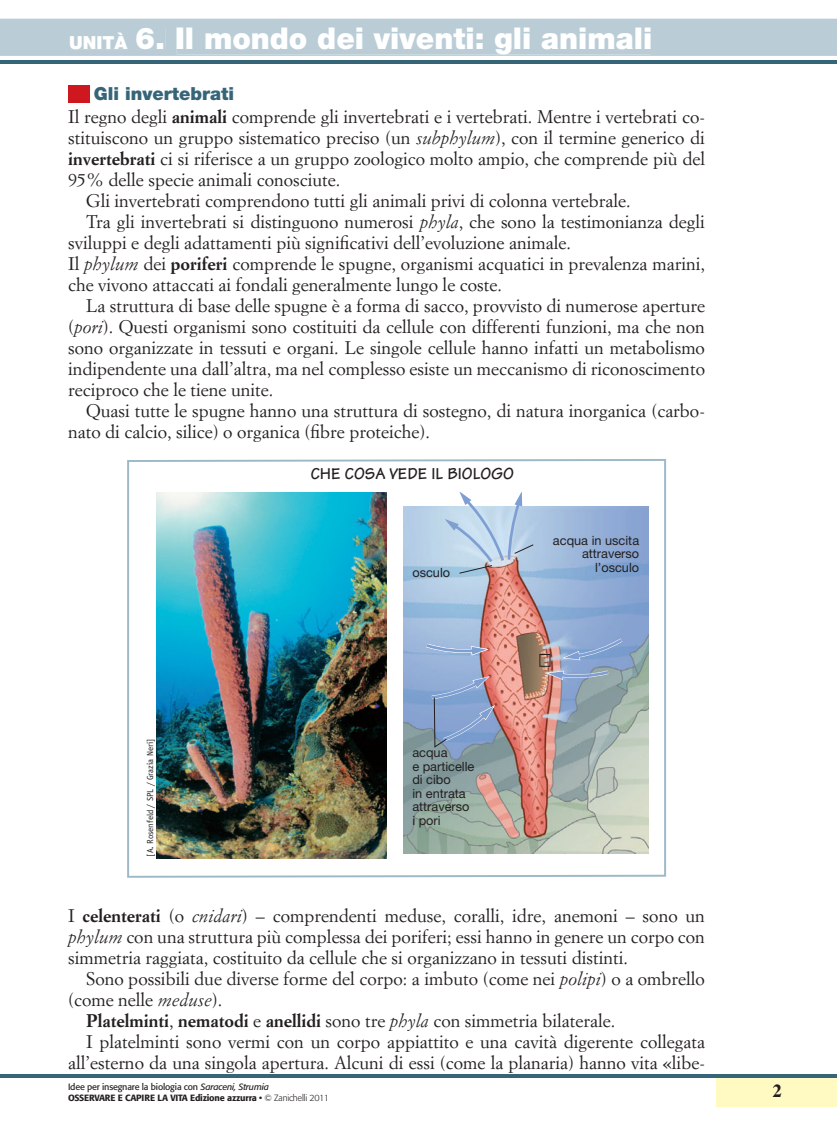
<style>
.page{position:relative;width:837px;height:1130px;background:#fff}
.page>*{position:absolute;margin:0;border:0;box-sizing:border-box;transform-origin:0 0}
.t1{font:900 30px "Helvetica Neue";color:#fff}
.t2{font:18px/21px "Simoncini Garamond";color:#231f20;text-align:justify}
.t3{font:900 18px "Helvetica Neue";color:#376578}
.t4{font:700 18px "Times Ten";color:#231f20}
.t5{font:700 16.95px "Tekton";color:#231f20}
.t6{font:12.75px/13.5px "Helvetica Neue";color:#231f20;text-align:right}
.t7{font:500 9px/10.5px "Formata";letter-spacing:-.02em;color:#231f20}
.t8{font:9px "Officina Sans";color:#231f20}
.s1{font-size:18px}
.s2{font-weight:700}
.s3{font-style:italic}
.s4{font-weight:400}
.s5{font-weight:400;font-style:italic}
.s6{font-weight:300}
</style>
<div class="page">
<div style="left:716px;top:1074px;width:121px;height:32px;background:#fffac2"></div>
<hr style="left:0;top:60px;width:837px;height:3px;background:#376578">
<hr style="left:0;top:1074px;width:837px;height:3px;background:#376578">
<div style="left:0;top:19px;width:837px;height:37px;background:#bacdd7"></div>
<div style="left:70px;top:32px;width:58px;height:17px;background:#bacdd7"></div>
<div style="left:136px;top:28px;width:29px;height:21px;background:#bacdd7"></div>
<div style="left:177px;top:27px;width:474px;height:27px;background:#bacdd7"></div>
<div style="left:68px;top:85px;width:21px;height:17px;background:#ce171e"></div>
<svg style="left:127px;top:459px;width:539px;height:418px"></svg>
<img style="left:156px;top:492px;width:231px;height:366px">
<img style="left:403px;top:507px;width:245px;height:347px">
<svg style="left:422px;top:641px;width:69px;height:15px"></svg>
<svg style="left:560px;top:635px;width:66px;height:26px;background:#8ca8d4"></svg>
<svg style="left:544px;top:668px;width:68px;height:12px"></svg>
<div style="left:539px;top:654px;width:11px;height:12px;border:1px solid #231f20"></div>
<svg style="left:445px;top:492px;width:89px;height:82px"></svg>
<svg style="left:428px;top:675px;width:69px;height:73px;background:#8b9ec3"></svg>
<h1 class="t1" style="left:69px;top:27px;width:585px"><span class="s1">UNITÀ</span> 6. Il mondo dei viventi: gli animali</h1>
<p class="t3" style="left:94px;top:87px;width:142px">Gli invertebrati</p>
<p class="t2" style="left:68px;top:108px;width:638px">Il regno degli <span class="s2">animali</span> comprende gli invertebrati e i vertebrati. Mentre i vertebrati co-</p>
<p class="t2" style="left:68px;top:129px;width:638px">stituiscono un gruppo sistematico preciso (un <span class="s3">subphylum</span>), con il termine generico di</p>
<p class="t2" style="left:68px;top:150px;width:638px"><span class="s2">invertebrati</span> ci si riferisce a un gruppo zoologico molto ampio, che comprende più del</p>
<p class="t2" style="left:68px;top:171px;width:274px">95% delle specie animali conosciute.</p>
<p class="t2" style="left:86px;top:192px;width:546px">Gli invertebrati comprendono tutti gli animali privi di colonna vertebrale.</p>
<p class="t2" style="left:86px;top:213px;width:620px">Tra gli invertebrati si distinguono numerosi <span class="s3">phyla</span>, che sono la testimonianza degli</p>
<p class="t2" style="left:68px;top:234px;width:504px">sviluppi e degli adattamenti più significativi dell’evoluzione animale.</p>
<p class="t2" style="left:68px;top:255px;width:638px">Il <span class="s3">phylum</span> dei <span class="s2">poriferi</span> comprende le spugne, organismi acquatici in prevalenza marini,</p>
<p class="t2" style="left:68px;top:276px;width:435px">che vivono attaccati ai fondali generalmente lungo le coste.</p>
<p class="t2" style="left:86px;top:297px;width:620px">La struttura di base delle spugne è a forma di sacco, provvisto di numerose aperture</p>
<p class="t2" style="left:68px;top:318px;width:638px">(<span class="s3">pori</span>). Questi organismi sono costituiti da cellule con differenti funzioni, ma che non</p>
<p class="t2" style="left:68px;top:339px;width:638px">sono organizzate in tessuti e organi. Le singole cellule hanno infatti un metabolismo</p>
<p class="t2" style="left:68px;top:360px;width:638px">indipendente una dall’altra, ma nel complesso esiste un meccanismo di riconoscimento</p>
<p class="t2" style="left:68px;top:381px;width:207px">reciproco che le tiene unite.</p>
<p class="t2" style="left:86px;top:402px;width:620px">Quasi tutte le spugne hanno una struttura di sostegno, di natura inorganica (carbo-</p>
<p class="t2" style="left:68px;top:423px;width:363px">nato di calcio, silice) o organica (fibre proteiche).</p>
<p class="t8" style="left:147px;top:856px;width:119px;rotate:-90deg">[A. Rosenfeld / SPL / Grazia Neri]</p>
<p class="t5" style="left:311px;top:468px;width:205px">CHE COSA VEDE IL BIOLOGO</p>
<p class="t6" style="left:412px;top:567px;width:39px">osculo</p>
<p class="t6" style="left:553px;top:535px;width:88px">acqua in uscita attraverso l’osculo</p>
<p class="t6" style="left:412px;top:747px;width:64px;text-align:left">acqua<br>e particelle di cibo<br>in entrata attraverso i pori</p>
<p class="t2" style="left:68px;top:906px;width:638px">I <span class="s2">celenterati</span> (o <span class="s3">cnidari</span>) – comprendenti meduse, coralli, idre, anemoni – sono un <span class="s3">phylum</span> con una struttura più complessa dei poriferi; essi hanno in genere un corpo con simmetria raggiata, costituito da cellule che si organizzano in tessuti distinti.</p>
<p class="t2" style="left:86px;top:969px;width:620px">Sono possibili due diverse forme del corpo: a imbuto (come nei <span class="s3">polipi</span>) o a ombrello</p>
<p class="t2" style="left:68px;top:990px;width:156px">(come nelle <span class="s3">meduse</span>).</p>
<p class="t2" style="left:86px;top:1011px;width:531px"><span class="s2">Platelminti</span>, <span class="s2">nematodi</span> e <span class="s2">anellidi</span> sono tre <span class="s3">phyla</span> con simmetria bilaterale.</p>
<p class="t2" style="left:86px;top:1032px;width:620px">I platelminti sono vermi con un corpo appiattito e una cavità digerente collegata</p>
<p class="t2" style="left:68px;top:1053px;width:638px">all’esterno da una singola apertura. Alcuni di essi (come la planaria) hanno vita «libe-</p>
<p class="t7" style="left:68px;top:1082px;width:263px"><span class="s4">Idee per insegnare la biologia con</span> <span class="s5">Saraceni, Strumia<br></span>OSSERVARE E CAPIRE LA VITA Edizione azzurra • <span class="s6">© Zanichelli 2011</span></p>
<p class="t4" style="left:773px;top:1084px;width:10px">2</p>
</div>
